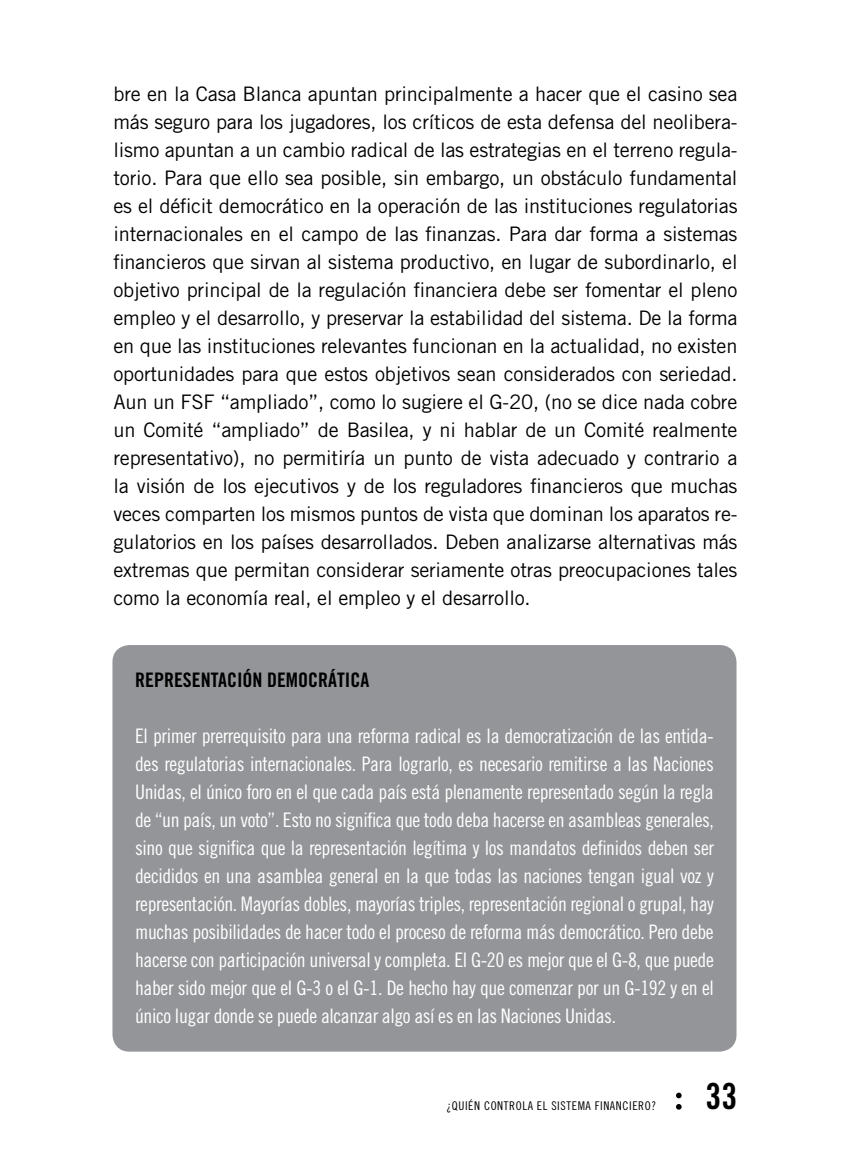
<style>
.page{position:relative;width:851px;height:1163px;background:#fff}
.page>*{position:absolute;margin:0;border:0;box-sizing:border-box;transform-origin:0 0}
.t1{font:36px "Trade Gothic Bold Cond Twenty";color:#000}
.t2{font:20px/28px "Trade Gothic";letter-spacing:-.01em;color:#000;text-align:justify}
.t3{font:20px/28px "Trade Gothic Cond Eighteen";letter-spacing:-.02em;color:#fff;text-align:justify}
.t4{font:20px "Trade Gothic Bold Cond Twenty";color:#000}
.t5{font:12px "Trade Gothic Cond Eighteen";letter-spacing:.05em;color:#000}
</style>
<div class="page">
<svg style="left:676px;top:1092px;width:5px;height:17px"></svg>
<div style="left:112px;top:645px;width:624px;height:406px;background:#939598;border-radius:17px"></div>
<p class="t2" style="left:113px;top:79px;width:625px">bre en la Casa Blanca apuntan principalmente a hacer que el casino sea más seguro para los jugadores, los críticos de esta defensa del neolibera&shy;lismo apuntan a un cambio radical de las estrategias en el terreno regula&shy;torio. Para que ello sea posible, sin embargo, un obstáculo fundamental es el déficit democrático en la operación de las instituciones regulatorias internacionales en el campo de las finanzas. Para dar forma a sistemas financieros que sirvan al sistema productivo, en lugar de subordinarlo, el objetivo principal de la regulación financiera debe ser fomentar el pleno empleo y el desarrollo, y preservar la estabilidad del sistema. De la forma en que las instituciones relevantes funcionan en la actualidad, no existen oportunidades para que estos objetivos sean considerados con seriedad.<br>Aun un FSF “ampliado”, como lo sugiere el G-20, (no se dice nada cobre un Comité “ampliado” de Basilea, y ni hablar de un Comité realmente representativo), no permitiría un punto de vista adecuado y contrario a la visión de los ejecutivos y de los reguladores financieros que muchas veces comparten los mismos puntos de vista que dominan los aparatos re&shy;gulatorios en los países desarrollados. Deben analizarse alternativas más extremas que permitan considerar seriamente otras preocupaciones tales como la economía real, el empleo y el desarrollo.</p>
<p class="t4" style="left:135px;top:667px;width:236px">REPRESENTACIÓN DEMOCRÁTICA</p>
<p class="t3" style="left:135px;top:721px;width:580px">El primer prerrequisito para una reforma radical es la democratización de las entida&shy;des regulatorias internacionales. Para lograrlo, es necesario remitirse a las Naciones Unidas, el único foro en el que cada país está plenamente representado según la regla de “un país, un voto”. Esto no significa que todo deba hacerse en asambleas generales, sino que significa que la representación legítima y los mandatos definidos deben ser decididos en una asamblea general en la que todas las naciones tengan igual voz y representación. Mayorías dobles, mayorías triples, representación regional o grupal, hay muchas posibilidades de hacer todo el proceso de reforma más democrático. Pero debe hacerse con participación universal y completa. El G-20 es mejor que el G-8, que puede haber sido mejor que el G-3 o el G-1. De hecho hay que comenzar por un G-192 y en el único lugar donde se puede alcanzar algo así es en las Naciones Unidas.</p>
<p class="t5" style="left:446px;top:1098px;width:211px">¿Quién controla el sistema financiero?</p>
<h1 class="t1" style="left:705px;top:1074px;width:33px">33</h1>
</div>
